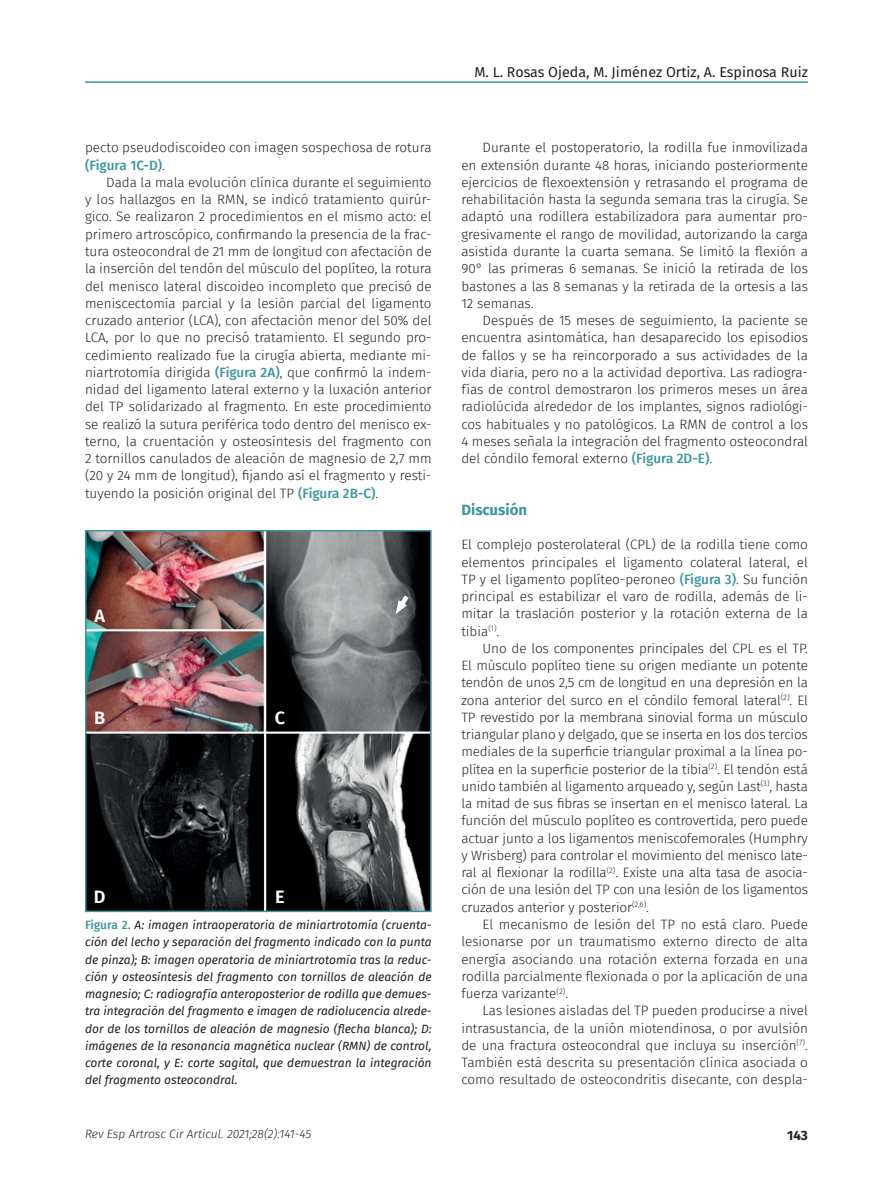
<style>
.page{position:relative;width:893px;height:1191px;background:#fff}
.page>*{position:absolute;margin:0;border:0;box-sizing:border-box;transform-origin:0 0}
.Letra_figura{font:600 18px "Fira Sans FS";color:#fff}
.Ladillo{font:700 15px "Fira Sans FS";color:#3d959e}
.t1{font:14.25px "Fira Sans FS";color:#231f20}
.Párrafo_general{font:300 13.5px/17.2px "Fira Sans FS";color:#231f20;text-align:justify}
.Primer_párrafo{font:300 13.5px/17.2px "Fira Sans FS";color:#231f20;text-align:justify}
.t2{font:700 13.5px "Fira Sans FS";color:#231f20}
.Pie_de_foto{font:italic 12px/17.2px "Fira Sans FS";color:#231f20;text-align:justify}
.t3{font:italic 300 12px "Fira Sans FS";color:#231f20}
.s1{font-weight:500;color:#3d959e}
.s2{font-weight:500;font-style:normal;color:#3d959e}
</style>
<div class="page">
<hr style="left:85px;top:81px;width:723px;height:2px;background:#3d959e">
<img style="left:88px;top:533px;width:341px;height:376px">
<div style="left:85px;top:530px;width:347px;height:382px;border:2px solid #3d959e"></div>
<svg style="left:394px;top:590px;width:19px;height:24px"></svg>
<p class="Párrafo_general" style="left:85px;top:139px;width:348px">pecto pseudodiscoideo con imagen sospechosa de rotura <span class="s1">(Figura 1C-D)</span>.</p>
<p class="Párrafo_general" style="left:85px;top:174px;width:348px;text-indent:21px">Dada la mala evolución clínica durante el seguimiento y los hallazgos en la RMN, se indicó tratamiento quirúr&shy;gico. Se realizaron 2 procedimientos en el mismo acto: el primero artroscópico, confirmando la presencia de la frac&shy;tura osteocondral de 21 mm de longitud con afectación de la inserción del tendón del músculo del poplíteo, la rotura del menisco lateral discoideo incompleto que precisó de meniscectomía parcial y la lesión parcial del ligamento cruzado anterior (LCA), con afectación menor del 50% del LCA, por lo que no precisó tratamiento. El segundo pro&shy;cedimiento realizado fue la cirugía abierta, mediante mi&shy;niartrotomía dirigida <span class="s1">(Figura 2A)</span>, que confirmó la indem&shy;nidad del ligamento lateral externo y la luxación anterior del TP solidarizado al fragmento. En este procedimiento se realizó la sutura periférica todo dentro del menisco ex&shy;terno, la cruentación y osteosíntesis del fragmento con 2 tornillos canulados de aleación de magnesio de 2,7 mm (20 y 24 mm de longitud), fijando así el fragmento y resti&shy;tuyendo la posición original del TP <span class="s1">(Figura 2B-C)</span>.</p>
<p class="Letra_figura" style="left:94px;top:602px;width:12px">A</p>
<p class="Letra_figura" style="left:94px;top:704px;width:13px">B</p>
<p class="Letra_figura" style="left:275px;top:704px;width:12px">C</p>
<p class="Letra_figura" style="left:94px;top:883px;width:13px">D</p>
<p class="Letra_figura" style="left:275px;top:883px;width:11px">E</p>
<p class="Pie_de_foto" style="left:85px;top:916px;width:348px"><span class="s2">Figura 2.</span> A: imagen intraoperatoria de miniartrotomía (cruenta&shy;ción del lecho y separación del fragmento indicado con la punta de pinza); B: imagen operatoria de miniartrotomía tras la reduc&shy;ción y osteosíntesis del fragmento con tornillos de aleación de magnesio; C: radiografía anteroposterior de rodilla que demues&shy;tra integración del fragmento e imagen de radiolucencia alrede&shy;dor de los tornillos de aleación de magnesio (flecha blanca); D: imágenes de la resonancia magnética nuclear (RMN) de control, corte coronal, y E: corte sagital, que demuestran la integración del fragmento osteocondral.</p>
<p class="t1" style="left:474px;top:62px;width:335px">M. L. Rosas Ojeda, M. Jiménez Ortiz, A. Espinosa Ruiz</p>
<p class="Párrafo_general" style="left:461px;top:139px;width:348px;text-indent:21px">Durante el postoperatorio, la rodilla fue inmovilizada en extensión durante 48 horas, iniciando posteriormente ejercicios de flexoextensión y retrasando el programa de rehabilitación hasta la segunda semana tras la cirugía. Se adaptó una rodillera estabilizadora para aumentar pro&shy;gresivamente el rango de movilidad, autorizando la carga asistida durante la cuarta semana. Se limitó la flexión a 90° las primeras 6 semanas. Se inició la retirada de los bastones a las 8 semanas y la retirada de la ortesis a las 12 semanas.</p>
<p class="Párrafo_general" style="left:461px;top:312px;width:348px;text-indent:21px">Después de 15 meses de seguimiento, la paciente se encuentra asintomática, han desaparecido los episodios de fallos y se ha reincorporado a sus actividades de la vida diaria, pero no a la actividad deportiva. Las radiogra&shy;fías de control demostraron los primeros meses un área radiolúcida alrededor de los implantes, signos radiológi&shy;cos habituales y no patológicos. La RMN de control a los 4 meses señala la integración del fragmento osteocondral del cóndilo femoral externo <span class="s1">(Figura 2D-E)</span>.</p>
<p class="Ladillo" style="left:461px;top:498px;width:67px">Discusión</p>
<p class="Primer_párrafo" style="left:461px;top:536px;width:348px">El complejo posterolateral (CPL) de la rodilla tiene como elementos principales el ligamento colateral lateral, el TP y el ligamento poplíteo-peroneo <span class="s1">(Figura 3)</span>. Su función principal es estabilizar el varo de rodilla, además de li&shy;mitar la traslación posterior y la rotación externa de la tibia<sup>(1)</sup>.</p>
<p class="Párrafo_general" style="left:461px;top:639px;width:348px;text-indent:21px">Uno de los componentes principales del CPL es el TP.<br>El músculo poplíteo tiene su origen mediante un potente tendón de unos 2,5 cm de longitud en una depresión en la zona anterior del surco en el cóndilo femoral lateral<sup>(2)</sup>. El TP revestido por la membrana sinovial forma un músculo triangular plano y delgado, que se inserta en los dos tercios mediales de la superficie triangular proximal a la línea po&shy;plítea en la superficie posterior de la tibia<sup>(2)</sup>. El tendón está unido también al ligamento arqueado y, según Last<sup>(3)</sup>, hasta la mitad de sus fibras se insertan en el menisco lateral. La función del músculo poplíteo es controvertida, pero puede actuar junto a los ligamentos meniscofemorales (Humphry y Wrisberg) para controlar el movimiento del menisco late&shy;ral al flexionar la rodilla<sup>(2)</sup>. Existe una alta tasa de asocia&shy;ción de una lesión del TP con una lesión de los ligamentos cruzados anterior y posterior<sup>(2,6)</sup>.</p>
<p class="Párrafo_general" style="left:461px;top:915px;width:348px;text-indent:21px">El mecanismo de lesión del TP no está claro. Puede lesionarse por un traumatismo externo directo de alta energía asociando una rotación externa forzada en una rodilla parcialmente flexionada o por la aplicación de una fuerza varizante<sup>(2)</sup>.</p>
<p class="Párrafo_general" style="left:461px;top:1002px;width:348px;text-indent:21px">Las lesiones aisladas del TP pueden producirse a nivel intrasustancia, de la unión miotendinosa, o por avulsión de una fractura osteocondral que incluya su inserción<sup>(7)</sup>.<br>También está descrita su presentación clínica asociada o como resultado de osteocondritis disecante, con despla-</p>
<p class="t3" style="left:85px;top:1125px;width:228px">Rev Esp Artrosc Cir Articul. 2021;28(2):141-45</p>
<p class="t2" style="left:787px;top:1124px;width:22px">143</p>
</div>
